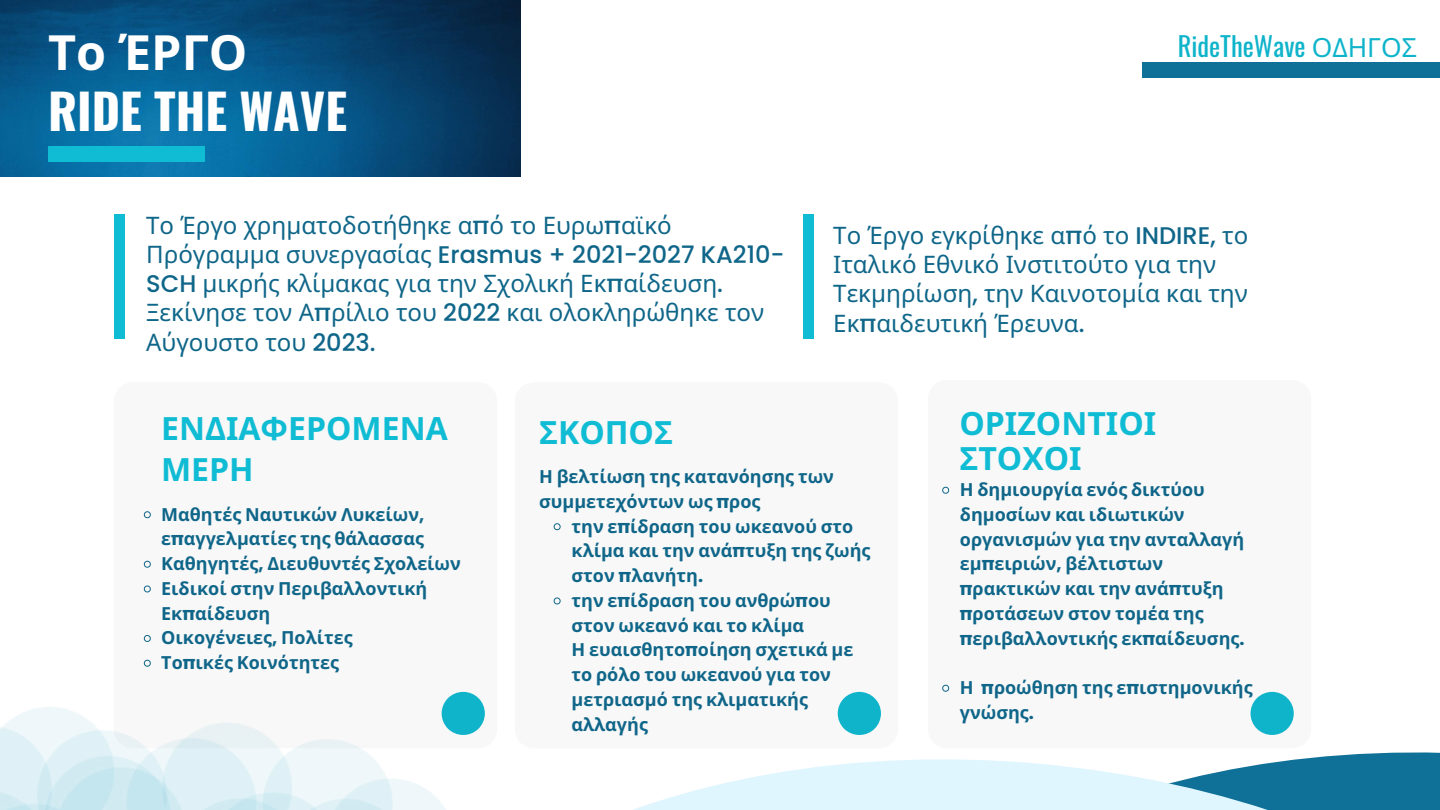
<style>
.page{position:relative;width:1440px;height:810px;background:#fff}
.page>*{position:absolute;margin:0;border:0;box-sizing:border-box;transform-origin:0 0}
.t1{font:700 48.5px "Oswald";color:#fff}
.t2{font:700 48.5px "Noto Sans";color:#fff}
.t3{font:700 32px/35.2px "Noto Sans";color:#10bcd4}
.t4{font:26.4px "Oswald";color:#0fb4cb}
.t5{font:24.1px/29.2px "Noto Sans";color:#0f6689}
.t6{font:500 24.1px "Poppins";color:#0f6689}
.t7{font:700 18px/24.8px "Noto Sans";color:#0f6689}
.s1{font-family:"Poppins";font-weight:500}
.s2{font-family:"Noto Sans";font-weight:400}
.s3{font-family:"Noto Sans"}
.s4{font-family:"Poppins"}
</style>
<div class="page">
<svg style="left:553px;top:523px;width:8px;height:8px"></svg>
<svg style="left:553px;top:597px;width:8px;height:8px"></svg>
<svg style="left:942px;top:486px;width:8px;height:8px"></svg>
<svg style="left:942px;top:684px;width:8px;height:8px"></svg>
<img style="left:0;top:0;width:520px;height:176px">
<svg style="left:479px;top:698px;width:6px;height:31px"></svg>
<svg style="left:1251px;top:692px;width:43px;height:31px"></svg>
<svg style="left:838px;top:692px;width:43px;height:31px"></svg>
<svg style="left:143px;top:511px;width:8px;height:8px"></svg>
<svg style="left:143px;top:560px;width:8px;height:8px"></svg>
<svg style="left:143px;top:585px;width:8px;height:8px"></svg>
<svg style="left:143px;top:635px;width:8px;height:7px"></svg>
<svg style="left:143px;top:659px;width:8px;height:8px"></svg>
<svg style="left:840px;top:723px;width:452px;height:7px"></svg>
<svg style="left:633px;top:730px;width:807px;height:80px"></svg>
<div style="left:1142px;top:62px;width:298px;height:16px;background:#107198"></div>
<div style="left:114px;top:215px;width:11px;height:124px;background:#10bcd4"></div>
<div style="left:803px;top:215px;width:10px;height:124px;background:#10bcd4"></div>
<img style="left:0;top:691px;width:479px;height:119px">
<div style="left:48px;top:146px;width:157px;height:15px;background:#10bcd4"></div>
<h1 class="t2" style="left:48px;top:18px;width:201px">Το ΈΡΓΟ</h1>
<h1 class="t1" style="left:48px;top:73px;width:301px">RIDE THE WAVE</h1>
<h3 class="t5" style="left:146px;top:210px;width:527px">Το Έργο χρηματοδοτήθηκε α<span class="s1">π</span>ό το Ευρω<span class="s1">π</span>αϊκό</h3>
<h3 class="t6" style="left:146px;top:238px;width:640px"><span class="s2">Πρόγραμμα συνεργασίας</span> Erasmus + 2021-2027 KA210-</h3>
<h3 class="t5" style="left:146px;top:268px;width:620px"><span class="s1">SCH</span> μικρής κλίμακας για την Σχολική Εκ<span class="s1">π</span>αίδευση<span class="s1">.<br></span>Ξεκίνησε τον Α<span class="s1">π</span>ρίλιο του <span class="s1">2022</span> και ολοκληρώθηκε τον<br>Αύγουστο του <span class="s1">2023.</span></h3>
<h3 class="t4" style="left:1178px;top:25px;width:241px">RideTheWave <span class="s3">ΟΔΗΓΟΣ</span></h3>
<h3 class="t5" style="left:833px;top:220px;width:416px">Το Έργο εγκρίθηκε α<span class="s1">π</span>ό το <span class="s1">INDIRE,</span> το<br>Ιταλικό Εθνικό Ινστιτούτο για την<br>Τεκμηρίωση<span class="s1">,</span> την Καινοτομία και την<br>Εκ<span class="s1">π</span>αιδευτική Έρευνα<span class="s1">.</span></h3>
<h2 class="t3" style="left:161px;top:407px;width:288px;line-height:41.2px">ΕΝΔΙΑΦΕΡΟΜΕΝΑ<br>ΜΕΡΗ</h2>
<p class="t7" style="left:161px;top:501px;width:301px">Μαθητές Ναυτικών Λυκείων<span class="s4">, </span>ε<span class="s4">π</span>αγγελματίες της θάλασσας<br>Καθηγητές<span class="s4">,</span> Διευθυντές Σχολείων<br>Ειδικοί στην Περιβαλλοντική<br>Εκ<span class="s4">π</span>αίδευση<br>Οικογένειες<span class="s4">,</span> Πολίτες<br>Το<span class="s4">π</span>ικές Κοινότητες</p>
<h2 class="t3" style="left:539px;top:414px;width:135px">ΣΚΟΠΟΣ</h2>
<p class="t7" style="left:539px;top:464px;width:296px">Η βελτίωση της κατανόησης των συμμετεχόντων ως <span class="s4">π</span>ρος</p>
<p class="t7" style="left:572px;top:513px;width:301px">την ε<span class="s4">π</span>ίδραση του ωκεανού στο κλίμα και την ανά<span class="s4">π</span>τυξη της ζωής στον <span class="s4">π</span>λανήτη<span class="s4">.<br></span>την ε<span class="s4">π</span>ίδραση του ανθρώ<span class="s4">π</span>ου στον ωκεανό και το κλίμα<br>Η ευαισθητο<span class="s4">π</span>οίηση σχετικά με το ρόλο του ωκεανού για τον μετριασμό της κλιματικής αλλαγής</p>
<h2 class="t3" style="left:959px;top:405px;width:198px">ΟΡΙΖΟΝΤΙΟΙ<br>ΣΤΟΧΟΙ</h2>
<p class="t7" style="left:960px;top:477px;width:286px">Η δημιουργία ενός δικτύου δημοσίων και ιδιωτικών οργανισμών για την ανταλλαγή εμ<span class="s4">π</span>ειριών<span class="s4">,</span> βέλτιστων <span class="s4">π</span>ρακτικών και την ανά<span class="s4">π</span>τυξη <span class="s4">π</span>ροτάσεων στον τομέα της <span class="s4">π</span>εριβαλλοντικής εκ<span class="s4">π</span>αίδευσης<span class="s4">.</span></p>
<p class="t7" style="left:960px;top:675px;width:294px">Η <span class="s4">π</span>ροώθηση της ε<span class="s4">π</span>ιστημονικής γνώσης<span class="s4">.</span></p>
</div>
